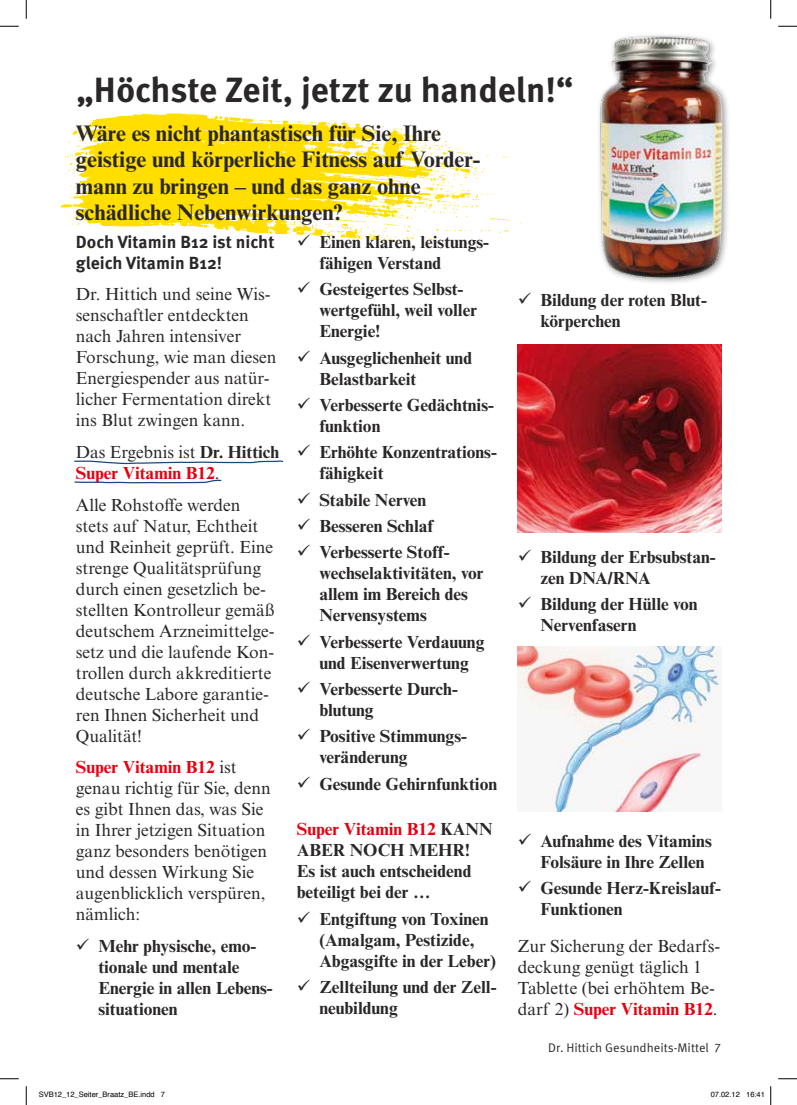
<style>
.page{position:relative;width:797px;height:1105px;background:#fff}
.page>*{position:absolute;margin:0;border:0;box-sizing:border-box;transform-origin:0 0}
.t1{font:700 35px "Meta OT";color:#2a2728}
.t2{font:700 22.5px/26.2px "Times NRMT Std";color:#2a2728}
.t3{font:700 17.5px/21px "Times NRMT Std";color:#2a2728}
.t4{font:17.5px/21px "Times NRMT Std";color:#2a2728}
.t5{font:700 17.5px/21px "Meta OT";color:#2a2728}
.t6{font:12.5px "Meta OT";color:#2a2728}
.t7{font:7.5px "Helvetica";color:#000}
.s1{color:#e50011}
.s2{font-weight:700}
.s3{font-weight:700;color:#e50011}
</style>
<div class="page">
<img style="left:60px;top:113px;width:463px;height:137px">
<img style="left:518px;top:345px;width:203px;height:188px">
<img style="left:599px;top:35px;width:130px;height:248px">
<img style="left:518px;top:646px;width:201px;height:166px">
<svg style="left:74px;top:460px;width:210px;height:5px"></svg>
<svg style="left:74px;top:479px;width:148px;height:5px"></svg>
<svg style="left:0;top:25px;width:19px;height:2px"></svg>
<svg style="left:778px;top:25px;width:19px;height:2px"></svg>
<svg style="left:0;top:1078px;width:19px;height:1px"></svg>
<svg style="left:778px;top:1078px;width:19px;height:1px"></svg>
<svg style="left:25px;top:0;width:2px;height:19px"></svg>
<svg style="left:25px;top:1086px;width:2px;height:19px"></svg>
<svg style="left:770px;top:0;width:1px;height:19px"></svg>
<svg style="left:770px;top:1086px;width:1px;height:19px"></svg>
<svg style="left:310px;top:248px;width:18px;height:1px"></svg>
<h1 class="t1" style="left:77px;top:68px;width:498px">„Höchste Zeit, jetzt zu handeln!“</h1>
<p class="t2" style="left:76px;top:120px;width:406px">Wäre es nicht phantastisch für Sie, Ihre geistige und körperliche Fitness auf Vorder&shy;mann zu bringen – und das ganz ohne schädliche Nebenwirkungen?</p>
<p class="t3" style="left:319px;top:231px;width:171px;text-indent:-23px">✓ Einen klaren, leistungs&shy;fähigen Verstand</p>
<p class="t3" style="left:319px;top:278px;width:159px;text-indent:-23px">✓ Gesteigertes Selbst&shy;wertgefühl, weil voller<br>Energie!</p>
<p class="t3" style="left:319px;top:347px;width:154px;text-indent:-23px">✓ Ausgeglichenheit und<br>Belastbarkeit</p>
<p class="t3" style="left:319px;top:394px;width:176px;text-indent:-23px">✓ Verbesserte Gedächtnis&shy;funktion</p>
<p class="t3" style="left:319px;top:441px;width:179px;text-indent:-23px">✓ Erhöhte Konzentrations&shy;fähigkeit</p>
<p class="t3" style="left:297px;top:489px;width:131px">✓ Stabile Nerven</p>
<p class="t3" style="left:297px;top:515px;width:138px">✓ Besseren Schlaf</p>
<p class="t3" style="left:319px;top:541px;width:166px;text-indent:-23px">✓ Verbesserte Stoff&shy;wechselaktivitäten, vor allem im Bereich des<br>Nervensystems</p>
<p class="t3" style="left:297px;top:631px;width:189px;text-align:center">✓ Verbesserte Verdauung und Eisenverwertung</p>
<p class="t3" style="left:319px;top:678px;width:139px;text-indent:-23px">✓ Verbesserte Durch&shy;blutung</p>
<p class="t3" style="left:319px;top:725px;width:148px;text-indent:-23px">✓ Positive Stimmungs&shy;veränderung</p>
<p class="t3" style="left:297px;top:773px;width:202px">✓ Gesunde Gehirnfunktion</p>
<p class="t3" style="left:297px;top:818px;width:197px"><span class="s1">Super Vitamin B12</span> KANN<br>ABER NOCH MEHR!<br>Es ist auch entscheidend beteiligt bei der …</p>
<p class="t3" style="left:319px;top:908px;width:178px;text-indent:-23px">✓ Entgiftung von Toxinen (Amalgam, Pestizide,<br>Abgasgifte in der Leber)</p>
<p class="t3" style="left:319px;top:976px;width:179px;text-indent:-23px">✓ Zellteilung und der Zell&shy;neubildung</p>
<p class="t5" style="left:76px;top:231px;width:200px">Doch Vitamin B12 ist nicht gleich Vitamin B12!</p>
<p class="t4" style="left:76px;top:284px;width:202px">Dr. Hittich und seine Wis&shy;senschaftler entdeckten nach Jahren intensiver<br>Forschung, wie man diesen<br>Energiespender aus natür&shy;licher Fermentation direkt ins Blut zwingen kann.</p>
<p class="t4" style="left:76px;top:441px;width:205px">Das Ergebnis ist <span class="s2">Dr. Hittich<br></span><span class="s3">Super Vitamin B12</span>.</p>
<p class="t4" style="left:76px;top:494px;width:200px">Alle Rohstoffe werden stets auf Natur, Echtheit und Reinheit geprüft. Eine strenge Qualitätsprüfung durch einen gesetzlich be&shy;stellten Kontrolleur gemäß deutschem Arzneimittelge&shy;setz und die laufende Kon&shy;trollen durch akkreditierte deutsche Labore garantie&shy;ren Ihnen Sicherheit und<br>Qualität!</p>
<p class="t4" style="left:76px;top:757px;width:196px"><span class="s3">Super Vitamin B12</span> ist genau richtig für Sie, denn es gibt Ihnen das, was Sie in Ihrer jetzigen Situation ganz besonders benötigen und dessen Wirkung Sie augenblicklich verspüren, nämlich:</p>
<p class="t3" style="left:98px;top:935px;width:176px;text-indent:-23px">✓ Mehr physische, emo&shy;tionale und mentale<br>Energie in allen Lebens&shy;situationen</p>
<p class="t3" style="left:540px;top:289px;width:168px;text-indent:-23px">✓ Bildung der roten Blut&shy;körperchen</p>
<p class="t3" style="left:540px;top:546px;width:177px;text-indent:-23px">✓ Bildung der Erbsubstan&shy;zen DNA/RNA</p>
<p class="t3" style="left:540px;top:593px;width:159px;text-indent:-23px">✓ Bildung der Hülle von<br>Nervenfasern</p>
<p class="t3" style="left:540px;top:830px;width:173px;text-indent:-23px">✓ Aufnahme des Vitamins<br>Folsäure in Ihre Zellen</p>
<p class="t3" style="left:540px;top:877px;width:182px;text-indent:-23px">✓ Gesunde Herz-Kreislauf-<br>Funktionen</p>
<p class="t4" style="left:518px;top:935px;width:204px">Zur Sicherung der Bedarfs&shy;deckung genügt täglich 1<br>Tablette (bei erhöhtem Be&shy;darf 2) <span class="s3">Super Vitamin B12</span>.</p>
<p class="t6" style="left:548px;top:1040px;width:174px">Dr. Hittich Gesundheits-Mittel 7</p>
<p class="t7" style="left:39px;top:1089px;width:128px">SVB12_12_Seiter_Braatz_BE.indd 7</p>
<p class="t7" style="left:710px;top:1089px;width:56px">07.02.12 16:41</p>
</div>
